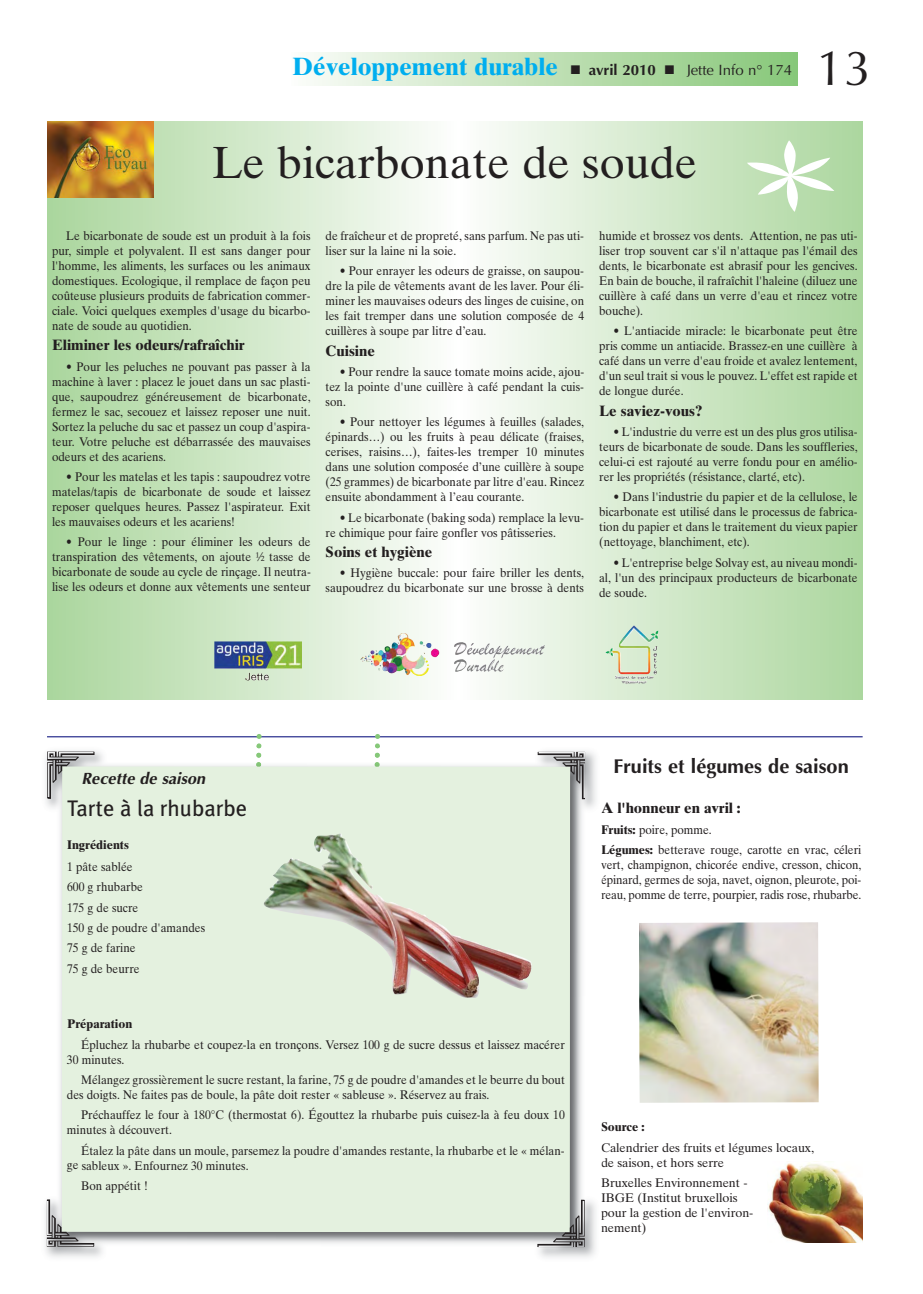
<style>
.page{position:relative;width:923px;height:1294px;background:#fff}
.page>*{position:absolute;margin:0;border:0;box-sizing:border-box;transform-origin:0 0}
.t1{font:49.25px "Optima";color:#231f20}
.t2{font:45px "Times Ten";color:#231f20}
.t3{font:700 25px "Times Ten";color:#00aeef}
.t4{font:22.5px "Meta Plus";color:#231f20}
.t5{font:700 20px "Optima";color:#231f20}
.t6{font:italic 700 16.25px "Optima";color:#231f20}
.t7{font:700 15px "Times Ten";color:#231f20}
.t8{font:12.5px/15px "Times Ten";color:#231f20;text-align:justify;scale:.93 1}
.t9{font:12.5px/15px "Times Ten";color:#231f20}
.t10{font:700 12.5px "Times Ten";color:#231f20}
.s1{color:#231f20}
.s2{font-family:"Optima";font-size:15px;color:#231f20}
.s3{font-family:"Optima";font-weight:400;font-size:15px;color:#231f20}
.s4{font-weight:700}
</style>
<div class="page">
<div style="left:291px;top:52px;width:506px;height:34px;background:linear-gradient(to right,#fcfcf9,#87c778)"></div>
<img style="left:767px;top:1162px;width:95px;height:81px">
<hr style="left:47px;top:736px;width:815px;height:1px;background:#2e3490">
<svg style="left:253px;top:734px;width:11px;height:12px"></svg>
<svg style="left:371px;top:734px;width:11px;height:12px"></svg>
<img style="left:45px;top:746px;width:551px;height:512px">
<img style="left:256px;top:746px;width:5px;height:20px">
<img style="left:374px;top:746px;width:6px;height:20px">
<div style="left:62px;top:766px;width:508px;height:466px;background:#e4f1df"></div>
<img style="left:47px;top:751px;width:47px;height:48px">
<img style="left:537px;top:752px;width:48px;height:47px">
<img style="left:569px;top:799px;width:16px;height:401px">
<img style="left:537px;top:1200px;width:47px;height:47px">
<img style="left:47px;top:1199px;width:47px;height:48px">
<img style="left:47px;top:799px;width:15px;height:400px">
<img style="left:639px;top:922px;width:179px;height:181px">
<svg style="left:47px;top:121px;width:815px;height:578px;background:#d3e9cc"></svg>
<img style="left:605px;top:625px;width:53px;height:59px">
<img style="left:47px;top:122px;width:106px;height:76px">
<img style="left:264px;top:833px;width:268px;height:165px">
<img style="left:371px;top:633px;width:173px;height:43px">
<img style="left:214px;top:641px;width:88px;height:40px">
<svg style="left:745px;top:136px;width:90px;height:80px;background:#baddae"></svg>
<h3 class="t3" style="left:292px;top:58px;width:501px">Développement durable <span class="s1">■</span> <span class="s2">avril 2010</span> <span class="s1">■</span> <span class="s3">Jette Info n° 174</span></h3>
<h1 class="t1" style="left:816px;top:48px;width:56px">13</h1>
<h2 class="t2" style="left:212px;top:146px;width:486px">Le bicarbonate de soude</h2>
<p class="t8" style="left:52px;top:229px;width:279px;text-indent:14px">Le bicarbonate de soude est un produit à la fois pur, simple et polyvalent. Il est sans danger pour l'homme, les aliments, les surfaces ou les animaux domestiques. Ecologique, il remplace de façon peu coûteuse plusieurs produits de fabrication commer&shy;ciale. Voici quelques exemples d'usage du bicarbo&shy;nate de soude au quotidien.</p>
<p class="t7" style="left:52px;top:340px;width:194px">Eliminer les odeurs/rafraîchir</p>
<p class="t8" style="left:52px;top:360px;width:279px;text-indent:14px">• Pour les peluches ne pouvant pas passer à la machine à laver : placez le jouet dans un sac plasti&shy;que, saupoudrez généreusement de bicarbonate, fermez le sac, secouez et laissez reposer une nuit.<br>Sortez la peluche du sac et passez un coup d'aspira&shy;teur. Votre peluche est débarrassée des mauvaises odeurs et des acariens.</p>
<p class="t8" style="left:52px;top:470px;width:279px;text-indent:14px">• Pour les matelas et les tapis : saupoudrez votre matelas/tapis de bicarbonate de soude et laissez reposer quelques heures. Passez l'aspirateur. Exit les mauvaises odeurs et les acariens!</p>
<p class="t8" style="left:52px;top:536px;width:280px;text-indent:14px">• Pour le linge : pour éliminer les odeurs de transpiration des vêtements, on ajoute ½ tasse de bicarbonate de soude au cycle de rinçage. Il neutra&shy;lise les odeurs et donne aux vêtements une senteur</p>
<p class="t8" style="left:325px;top:229px;width:279px">de fraîcheur et de propreté, sans parfum. Ne pas uti&shy;liser sur la laine ni la soie.</p>
<p class="t8" style="left:325px;top:265px;width:279px;text-indent:14px">• Pour enrayer les odeurs de graisse, on saupou&shy;dre la pile de vêtements avant de les laver. Pour éli&shy;miner les mauvaises odeurs des linges de cuisine, on les fait tremper dans une solution composée de 4 cuillères à soupe par litre d’eau.</p>
<p class="t7" style="left:325px;top:345px;width:51px">Cuisine</p>
<p class="t8" style="left:325px;top:365px;width:279px;text-indent:14px">• Pour rendre la sauce tomate moins acide, ajou&shy;tez la pointe d'une cuillère à café pendant la cuis&shy;son.</p>
<p class="t8" style="left:325px;top:416px;width:279px;text-indent:14px">• Pour nettoyer les légumes à feuilles (salades, épinards…) ou les fruits à peau délicate (fraises, cerises, raisins…), faites-les tremper 10 minutes dans une solution composée d’une cuillère à soupe (25 grammes) de bicarbonate par litre d'eau. Rincez ensuite abondamment à l’eau courante.</p>
<p class="t8" style="left:325px;top:511px;width:279px;text-indent:14px">• Le bicarbonate (baking soda) remplace la levu&shy;re chimique pour faire gonfler vos pâtisseries.</p>
<p class="t7" style="left:325px;top:546px;width:108px">Soins et hygiène</p>
<p class="t8" style="left:325px;top:567px;width:279px;text-align:right">• Hygiène buccale: pour faire briller les dents, saupoudrez du bicarbonate sur une brosse à dents</p>
<p class="t8" style="left:599px;top:229px;width:279px">humide et brossez vos dents. Attention, ne pas uti&shy;liser trop souvent car s'il n'attaque pas l'émail des dents, le bicarbonate est abrasif pour les gencives.<br>En bain de bouche, il rafraîchit l'haleine (diluez une cuillère à café dans un verre d'eau et rincez votre bouche).</p>
<p class="t8" style="left:599px;top:325px;width:279px;text-indent:14px">• L'antiacide miracle: le bicarbonate peut être pris comme un antiacide. Brassez-en une cuillère à café dans un verre d'eau froide et avalez lentement, d'un seul trait si vous le pouvez. L'effet est rapide et de longue durée.</p>
<p class="t7" style="left:599px;top:405px;width:105px">Le saviez-vous?</p>
<p class="t8" style="left:599px;top:425px;width:279px;text-indent:14px">• L'industrie du verre est un des plus gros utilisa&shy;teurs de bicarbonate de soude. Dans les souffleries, celui-ci est rajouté au verre fondu pour en amélio&shy;rer les propriétés (résistance, clarté, etc).</p>
<p class="t8" style="left:599px;top:491px;width:279px;text-indent:14px">• Dans l'industrie du papier et de la cellulose, le bicarbonate est utilisé dans le processus de fabrica&shy;tion du papier et dans le traitement du vieux papier (nettoyage, blanchiment, etc).</p>
<p class="t8" style="left:599px;top:556px;width:279px;text-indent:14px">• L'entreprise belge Solvay est, au niveau mondi&shy;al, l'un des principaux producteurs de bicarbonate de soude.</p>
<h3 class="t6" style="left:81px;top:771px;width:128px">Recette de saison</h3>
<h3 class="t4" style="left:67px;top:797px;width:181px">Tarte à la rhubarbe</h3>
<p class="t10" style="left:67px;top:840px;width:63px">Ingrédients</p>
<p class="t8" style="left:67px;top:858px;width:150px;line-height:20.4px;text-align:left">1 pâte sablée<br>600 g rhubarbe<br>175 g de sucre<br>150 g de poudre d'amandes<br>75 g de farine<br>75 g de beurre</p>
<p class="t10" style="left:67px;top:1019px;width:67px">Préparation</p>
<p class="t8" style="left:67px;top:1038px;width:536px;text-indent:14px">Épluchez la rhubarbe et coupez-la en tronçons. Versez 100 g de sucre dessus et laissez macérer<br>30 minutes.</p>
<p class="t8" style="left:67px;top:1073px;width:536px;text-indent:14px">Mélangez grossièrement le sucre restant, la farine, 75 g de poudre d'amandes et le beurre du bout des doigts. Ne faites pas de boule, la pâte doit rester « sableuse ». Réservez au frais.</p>
<p class="t8" style="left:67px;top:1109px;width:536px;text-indent:14px">Préchauffez le four à 180°C (thermostat 6). Égouttez la rhubarbe puis cuisez-la à feu doux 10 minutes à découvert.</p>
<p class="t8" style="left:67px;top:1144px;width:536px;text-indent:14px">Étalez la pâte dans un moule, parsemez la poudre d'amandes restante, la rhubarbe et le « mélan&shy;ge sableux ». Enfournez 30 minutes.</p>
<p class="t8" style="left:81px;top:1179px;width:73px">Bon appétit !</p>
<h3 class="t5" style="left:613px;top:758px;width:237px">Fruits et légumes de saison</h3>
<p class="t7" style="left:601px;top:802px;width:141px">A l'honneur en avril :</p>
<p class="t8" style="left:601px;top:820px;width:281px;line-height:20.4px"><span class="s4">Fruits:</span> poire, pomme.<br><span class="s4">Légumes:</span> betterave rouge, carotte en vrac, céleri</p>
<p class="t8" style="left:601px;top:858px;width:281px">vert, champignon, chicorée endive, cresson, chicon, épinard, germes de soja, navet, oignon, pleurote, poi&shy;reau, pomme de terre, pourpier, radis rose, rhubarbe.</p>
<p class="t10" style="left:601px;top:1122px;width:45px">Source :</p>
<p class="t9" style="left:601px;top:1141px;width:215px">Calendrier des fruits et légumes locaux, de saison, et hors serre</p>
<p class="t9" style="left:601px;top:1176px;width:154px">Bruxelles Environnement -<br>IBGE (Institut bruxellois pour la gestion de l'environ&shy;nement)</p>
</div>
